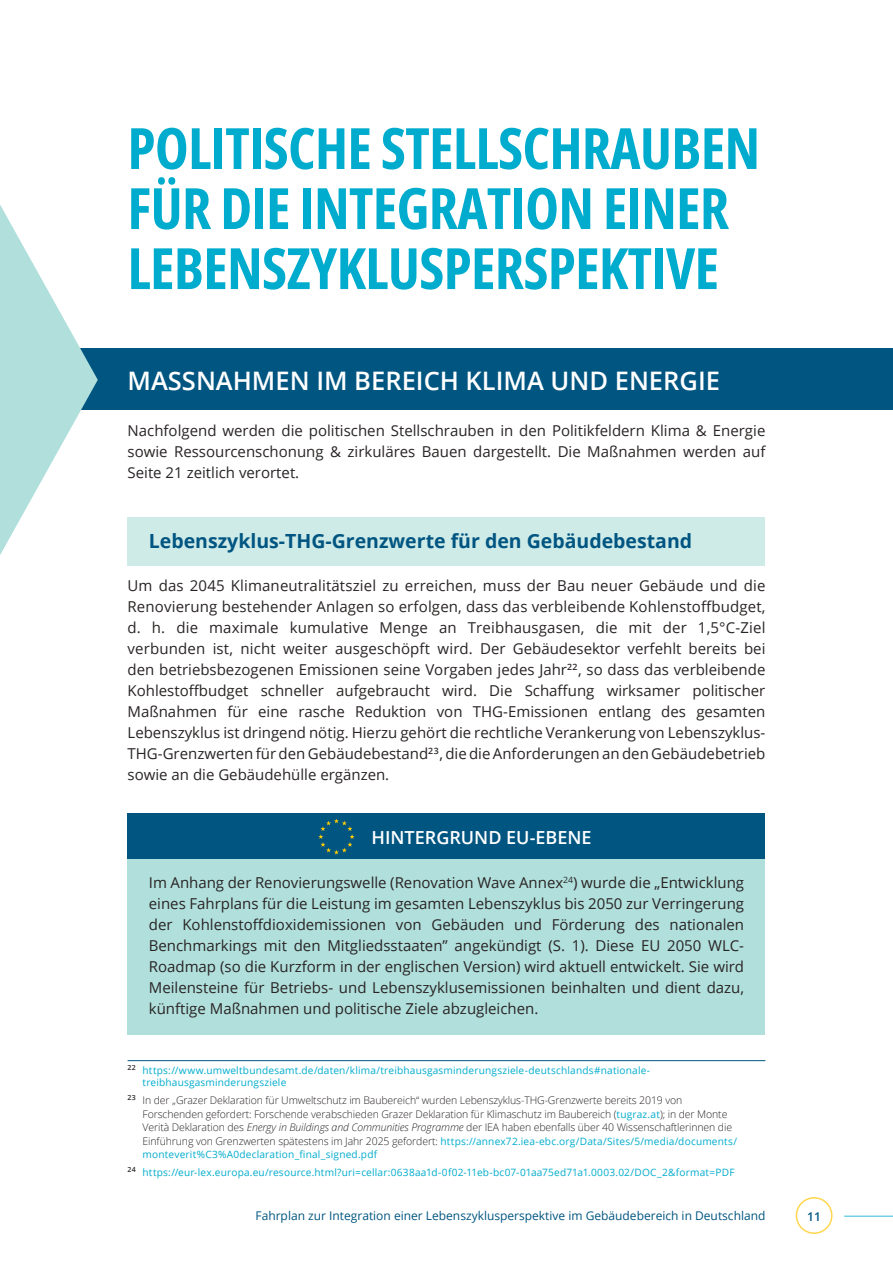
<style>
.page{position:relative;width:893px;height:1263px;background:#fff}
.page>*{position:absolute;margin:0;border:0;box-sizing:border-box;transform-origin:0 0}
.t1{font:700 57px/60px "Open Sans Condensed";letter-spacing:-.01em;color:#00accd}
.t2{font:600 25.5px "Open Sans";color:#fff}
.t3{font:700 19.5px "Open Sans";color:#005581}
.t4{font:600 18px "Open Sans";color:#fff}
.t5{font:15px/21px "Open Sans";color:#292424;text-align:justify}
.t6{font:12px "Open Sans";color:#005581}
.t7{font:600 12px "Open Sans";color:#005581}
.t8{font:300 10.5px/13.5px "Open Sans";letter-spacing:-.01em;color:#292424}
.t9{font:10.2px/12.1px "Open Sans";letter-spacing:.015em;color:#00accd}
.s1{font-weight:400;font-size:10.2px;color:#00accd}
.s2{font-style:italic}
.s3{font-weight:300;font-size:10.5px;color:#292424}
</style>
<div class="page">
<div style="left:796px;top:1197px;width:36px;height:37px;border:2px solid #ffd64f;border-radius:50%"></div>
<hr style="left:844px;top:1215px;width:49px;height:2px;background:#73cfe3">
<div style="left:0;top:349px;width:893px;height:61px;background:#005581"></div>
<div style="left:128px;top:518px;width:637px;height:48px;background:#cfebe8"></div>
<div style="left:128px;top:813px;width:637px;height:56px;background:#005581"></div>
<div style="left:128px;top:860px;width:637px;height:175px;background:#b0dfdc"></div>
<svg style="left:318px;top:818px;width:37px;height:36px"></svg>
<hr style="left:128px;top:1060px;width:637px;height:1px;background:#005581">
<svg style="left:0;top:205px;width:98px;height:350px"></svg>
<h1 class="t1" style="left:128px;top:117px;width:634px">POLITISCHE STELLSCHRAUBEN<br>FÜR DIE INTEGRATION EINER<br>LEBENSZYKLUSPERSPEKTIVE</h1>
<h2 class="t2" style="left:128px;top:363px;width:594px">MASSNAHMEN IM BEREICH KLIMA UND ENERGIE</h2>
<p class="t5" style="left:128px;top:420px;width:639px">Nachfolgend werden die politischen Stellschrauben in den Politikfeldern Klima &amp; Energie sowie Ressourcenschonung &amp; zirkuläres Bauen dargestellt. Die Maßnahmen werden auf Seite 21 zeitlich verortet.</p>
<h3 class="t3" style="left:149px;top:527px;width:545px">Lebenszyklus-THG-Grenzwerte für den Gebäudebestand</h3>
<p class="t5" style="left:128px;top:574px;width:639px">Um das 2045 Klimaneutralitätsziel zu erreichen, muss der Bau neuer Gebäude und die Renovierung bestehender Anlagen so erfolgen, dass das verbleibende Kohlenstoffbudget, d. h. die maximale kumulative Menge an Treibhausgasen, die mit der 1,5°C-Ziel verbunden ist, nicht weiter ausgeschöpft wird. Der Gebäudesektor verfehlt bereits bei den betriebsbezogenen Emissionen seine Vorgaben jedes Jahr<sup>22</sup>, so dass das verbleibende Kohlestoffbudget schneller aufgebraucht wird. Die Schaffung wirksamer politischer Maßnahmen für eine rasche Reduktion von THG-Emissionen entlang des gesamten Lebenszyklus ist dringend nötig. Hierzu gehört die rechtliche Verankerung von Lebenszyklus-THG-Grenzwerten für den Gebäudebestand<sup>23</sup>, die die Anforderungen an den Gebäudebetrieb sowie an die Gebäudehülle ergänzen.</p>
<p class="t4" style="left:371px;top:825px;width:222px">HINTERGRUND EU-EBENE</p>
<p class="t5" style="left:149px;top:872px;width:597px">Im Anhang der Renovierungswelle (Renovation Wave Annex<sup>24</sup>) wurde die „Entwicklung eines Fahrplans für die Leistung im gesamten Lebenszyklus bis 2050 zur Verringerung der Kohlenstoffdioxidemissionen von Gebäuden und Förderung des nationalen Benchmarkings mit den Mitgliedsstaaten” angekündigt (S. 1). Diese EU 2050 WLC-Roadmap (so die Kurzform in der englischen Version) wird aktuell entwickelt. Sie wird Meilensteine für Betriebs- und Lebenszyklusemissionen beinhalten und dient dazu, künftige Maßnahmen und politische Ziele abzugleichen.</p>
<p class="t9" style="left:143px;top:1064px;width:509px;text-indent:-15px"><sup>22</sup> https://www.umweltbundesamt.de/daten/klima/treibhausgasminderungsziele-deutschlands#nationale&shy;treibhausgasminderungsziele</p>
<p class="t8" style="left:143px;top:1093px;width:591px;text-indent:-15px"><sup>23</sup> In der „Grazer Deklaration für Umweltschutz im Baubereich“ wurden Lebenszyklus-THG-Grenzwerte bereits 2019 von<br>Forschenden gefordert: Forschende verabschieden Grazer Deklaration für Klimaschutz im Baubereich (<span class="s1">tugraz.at</span>); in der Monte<br>Verità Deklaration des <span class="s2">Energy in Buildings and Communities Programme</span> der IEA haben ebenfalls über 40 Wissenschaftlerinnen die</p>
<p class="t9" style="left:143px;top:1134px;width:596px;line-height:13.5px"><span class="s3">Einführung von Grenzwerten spätestens im Jahr 2025 gefordert:</span> https://annex72.iea-ebc.org/Data/Sites/5/media/documents/ monteverit%C3%A0declaration_final_signed.pdf</p>
<p class="t9" style="left:128px;top:1166px;width:608px"><sup>24</sup> https://eur-lex.europa.eu/resource.html?uri=cellar:0638aa1d-0f02-11eb-bc07-01aa75ed71a1.0003.02/DOC_2&amp;format=PDF</p>
<p class="t6" style="left:255px;top:1207px;width:511px">Fahrplan zur Integration einer Lebenszyklusperspektive im Gebäudebereich in Deutschland</p>
<p class="t7" style="left:807px;top:1208px;width:15px">11</p>
</div>
